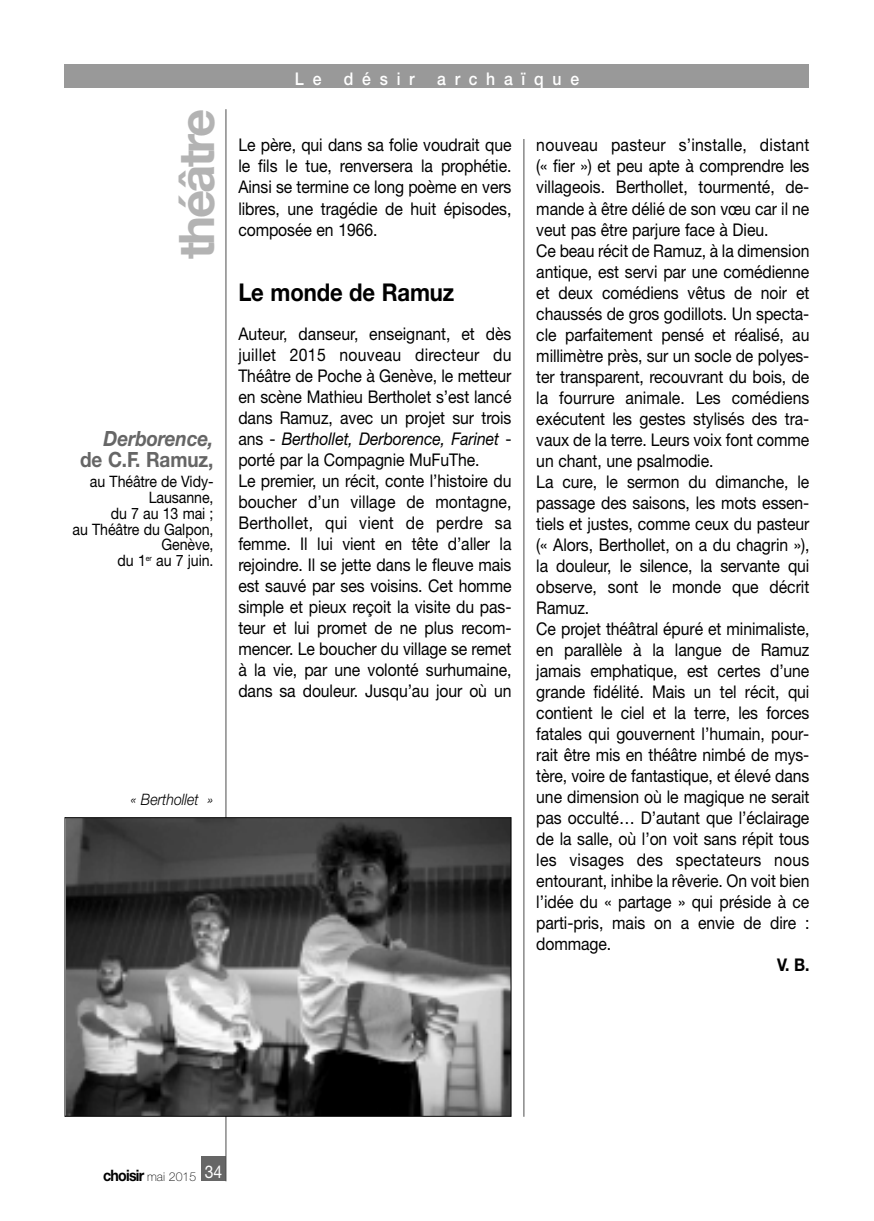
<style>
.page{position:relative;width:874px;height:1221px;background:#fff}
.page>*{position:absolute;margin:0;border:0;box-sizing:border-box;transform-origin:0 0}
.t1{font:700 49px "Helvetica Neue";letter-spacing:-.055em;color:#b3b3b3}
.t2{font:700 24.5px "Helvetica Neue";letter-spacing:-.005em;color:#000;scale:.9 1}
.t3{font:700 21px "Helvetica Neue";letter-spacing:-.005em;color:#666;scale:.9 1}
.t4{font:italic 700 21px "Helvetica Neue";letter-spacing:-.005em;color:#666;scale:.9 1}
.t5{font:17.5px/21px "Helvetica Neue";letter-spacing:-.005em;color:#000;scale:.9 1}
.t6{font:500 17.5px "Helvetica Neue";letter-spacing:.555em;color:#fff;scale:.9 1}
.t7{font:700 17.5px "Helvetica Neue";color:#000;scale:.9 1}
.t8{font:17.5px "Helvetica Neue";color:#fff;scale:.9 1}
.t9{font:15.75px/15.8px "Helvetica Neue";letter-spacing:-.005em;color:#000;text-align:right;scale:.9 1}
.t10{font:700 15.75px "Helvetica Neue";letter-spacing:-.055em;color:#000;scale:.9 1}
.t11{font:italic 300 15.75px "Helvetica Neue";color:#000;scale:.9 1}
.s1{font-style:italic}
.s2{font-weight:100;font-size:12.25px}
</style>
<div class="page">
<div style="left:64px;top:64px;width:745px;height:24px;background:#999"></div>
<hr style="left:523px;top:139px;width:1px;height:977px;background:#4d4d4d">
<div style="left:201px;top:1156px;width:25px;height:25px;background:#666"></div>
<hr style="left:225px;top:109px;width:1px;height:1072px;background:#4d4d4d">
<img style="left:66px;top:819px;width:443px;height:295px">
<div style="left:64px;top:817px;width:447px;height:299px;border:1px solid #000"></div>
<h1 class="t1" style="left:152px;top:259px;width:151px;rotate:-90deg">théâtre</h1>
<p class="t4" style="left:103px;top:421px;width:124px">Derborence,</p>
<p class="t3" style="left:80px;top:440px;width:150px">de C.F. Ramuz,</p>
<p class="t9" style="left:72px;top:475px;width:158px">au Théâtre de Vidy-<br>Lausanne,<br>du 7 au 13 mai ;<br>au Théâtre du Galpon,<br>Genève,<br>du 1<sup>er</sup> au 7 juin.</p>
<p class="t11" style="left:130px;top:787px;width:94px">« Berthollet »</p>
<p class="t6" style="left:295px;top:72px;width:31px">L e</p>
<p class="t6" style="left:343px;top:72px;width:80px">désir</p>
<p class="t6" style="left:437px;top:72px;width:159px">archaïque</p>
<p class="t5" style="left:238px;top:136px;width:305px;text-align:justify">Le père, qui dans sa folie voudrait que le fils le tue, renversera la prophétie.<br>Ainsi se termine ce long poème en vers libres, une tragédie de huit épisodes, composée en 1966.</p>
<h2 class="t2" style="left:238px;top:284px;width:241px">Le monde de Ramuz</h2>
<p class="t5" style="left:238px;top:324px;width:305px">Auteur, danseur, enseignant, et dès juillet 2015 nouveau directeur du Théâtre de Poche à Genève, le metteur en scène Mathieu Bertholet s’est lancé dans Ramuz, avec un projet sur trois ans - <span class="s1">Berthollet, Derborence, Farinet</span> - porté par la Compagnie MuFuThe.<br>Le premier, un récit, conte l’histoire du boucher d’un village de montagne, Berthollet, qui vient de perdre sa femme. Il lui vient en tête d’aller la rejoindre. Il se jette dans le fleuve mais est sauvé par ses voisins. Cet homme simple et pieux reçoit la visite du pas&shy;teur et lui promet de ne plus recom&shy;mencer. Le boucher du village se remet à la vie, par une volonté surhumaine, dans sa douleur. Jusqu’au jour où un</p>
<p class="t5" style="left:536px;top:136px;width:305px">nouveau pasteur s’installe, distant (« fier ») et peu apte à comprendre les villageois. Berthollet, tourmenté, de&shy;mande à être délié de son vœu car il ne veut pas être parjure face à Dieu.<br>Ce beau récit de Ramuz, à la dimension antique, est servi par une comédienne et deux comédiens vêtus de noir et chaussés de gros godillots. Un specta&shy;cle parfaitement pensé et réalisé, au millimètre près, sur un socle de polyes&shy;ter transparent, recouvrant du bois, de la fourrure animale. Les comédiens exécutent les gestes stylisés des tra&shy;vaux de la terre. Leurs voix font comme un chant, une psalmodie.<br>La cure, le sermon du dimanche, le passage des saisons, les mots essen&shy;tiels et justes, comme ceux du pasteur (« Alors, Berthollet, on a du chagrin »), la douleur, le silence, la servante qui observe, sont le monde que décrit Ramuz.<br>Ce projet théâtral épuré et minimaliste, en parallèle à la langue de Ramuz jamais emphatique, est certes d’une grande fidélité. Mais un tel récit, qui contient le ciel et la terre, les forces fatales qui gouvernent l’humain, pour&shy;rait être mis en théâtre nimbé de mys&shy;tère, voire de fantastique, et élevé dans une dimension où le magique ne serait pas occulté… D’autant que l’éclairage de la salle, où l’on voit sans répit tous les visages des spectateurs nous entourant, inhibe la rêverie. On voit bien l’idée du « partage » qui préside à ce parti-pris, mais on a envie de dire : dommage.</p>
<p class="t7" style="left:776px;top:948px;width:37px">V. B.</p>
<p class="t10" style="left:103px;top:1161px;width:105px">choisir <span class="s2">mai 2015</span></p>
<p class="t8" style="left:205px;top:1165px;width:21px">34</p>
</div>
